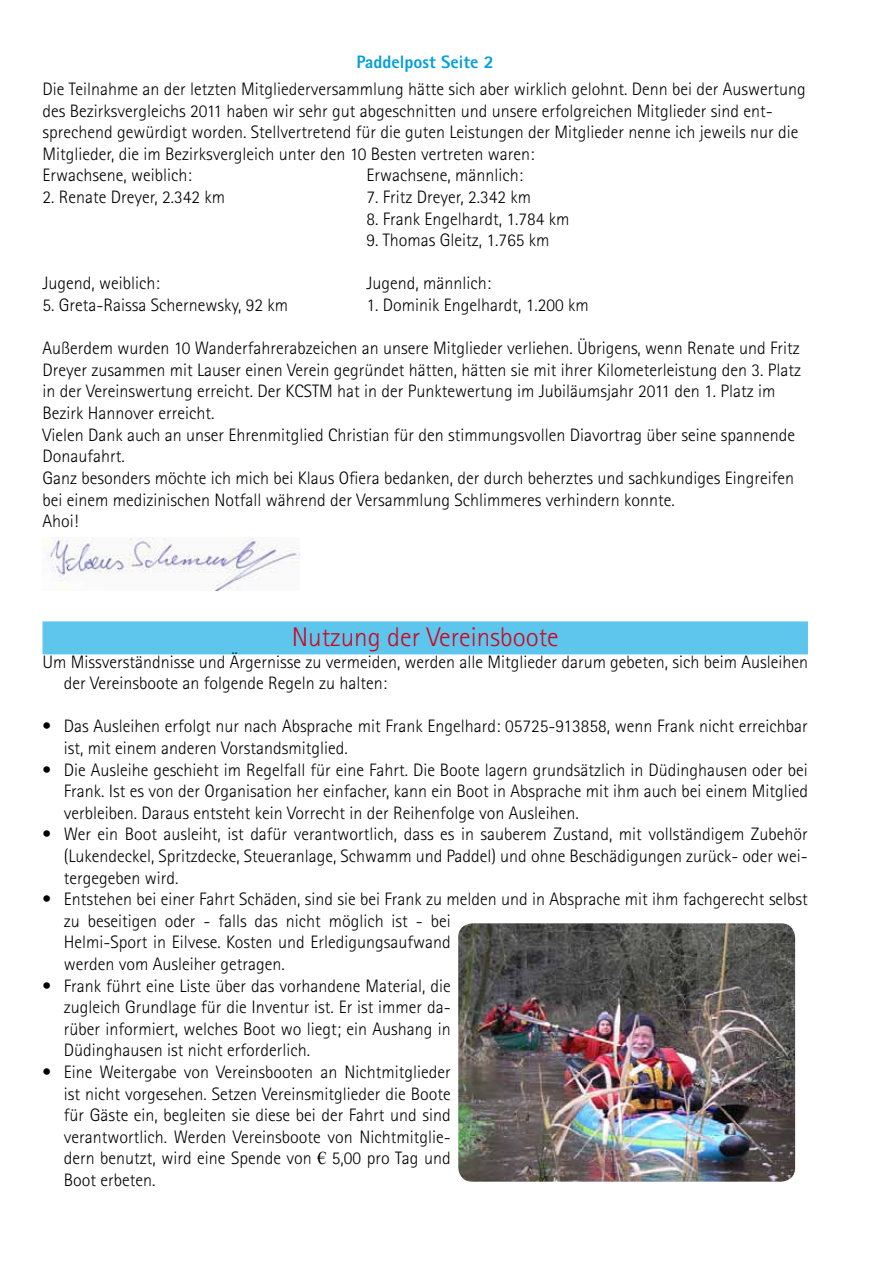
<style>
.page{position:relative;width:893px;height:1263px;background:#fff}
.page>*{position:absolute;margin:0;border:0;box-sizing:border-box;transform-origin:0 0}
.t1{font:300 27px "Rotis Sans Serif";color:#cd071e}
.t2{font:300 18px/21.6px "Rotis Sans Serif";color:#000}
.t3{font:800 18px "Rotis Sans Serif";color:#009ee0}
.s1{font-family:"Times New Roman";font-weight:400}
</style>
<div class="page">
<div style="left:43px;top:621px;width:765px;height:33px;background:#5ec5ed"></div>
<img style="left:460px;top:925px;width:334px;height:255px">
<div style="left:451px;top:916px;width:352px;height:273px;border:8px solid #fff;border-radius:18px"></div>
<img style="left:45px;top:538px;width:255px;height:52px">
<p class="t3" style="left:357px;top:51px;width:139px">Paddelpost Seite 2</p>
<p class="t2" style="left:43px;top:78px;width:765px">Die Teilnahme an der letzten Mitgliederversammlung hätte sich aber wirklich gelohnt. Denn bei der Auswertung des Bezirksvergleichs 2011 haben wir sehr gut abgeschnitten und unsere erfolgreichen Mitglieder sind ent&shy;sprechend gewürdigt worden. Stellvertretend für die guten Leistungen der Mitglieder nenne ich jeweils nur die Mitglieder, die im Bezirksvergleich unter den 10 Besten vertreten waren:<br>Erwachsene, weiblich:</p>
<p class="t2" style="left:367px;top:165px;width:158px">Erwachsene, männlich:</p>
<p class="t2" style="left:43px;top:186px;width:184px">2. Renate Dreyer, 2.342 km</p>
<p class="t2" style="left:367px;top:186px;width:166px">7. Fritz Dreyer, 2.342 km</p>
<p class="t2" style="left:367px;top:208px;width:204px">8. Frank Engelhardt, 1.784 km</p>
<p class="t2" style="left:367px;top:229px;width:184px">9. Thomas Gleitz, 1.765 km</p>
<p class="t2" style="left:43px;top:273px;width:119px">Jugend, weiblich:</p>
<p class="t2" style="left:367px;top:273px;width:126px">Jugend, männlich:</p>
<p class="t2" style="left:43px;top:294px;width:247px">5. Greta-Raissa Schernewsky, 92 km</p>
<p class="t2" style="left:367px;top:294px;width:224px">1. Dominik Engelhardt, 1.200 km</p>
<p class="t2" style="left:43px;top:337px;width:760px">Außerdem wurden 10 Wanderfahrerabzeichen an unsere Mitglieder verliehen. Übrigens, wenn Renate und Fritz Dreyer zusammen mit Lauser einen Verein gegründet hätten, hätten sie mit ihrer Kilometerleistung den 3. Platz in der Vereinswertung erreicht. Der KCSTM hat in der Punktewertung im Jubiläumsjahr 2011 den 1. Platz im Bezirk Hannover erreicht.<br>Vielen Dank auch an unser Ehrenmitglied Christian für den stimmungsvollen Diavortrag über seine spannende Donaufahrt.<br>Ganz besonders möchte ich mich bei Klaus Ofiera bedanken, der durch beherztes und sachkundiges Eingreifen bei einem medizinischen Notfall während der Versammlung Schlimmeres verhindern konnte.<br>Ahoi!</p>
<h1 class="t1" style="left:292px;top:621px;width:268px">Nutzung der Vereinsboote</h1>
<p class="t2" style="left:64px;top:651px;width:746px;text-indent:-21px">Um Missverständnisse und Ärgernisse zu vermeiden, werden alle Mitglieder darum gebeten, sich beim Ausleihen der Vereinsboote an folgende Regeln zu halten:</p>
<p class="t2" style="left:64px;top:715px;width:746px;text-indent:-21px">• Das Ausleihen erfolgt nur nach Absprache mit Frank Engelhard: 05725-913858, wenn Frank nicht erreichbar ist, mit einem anderen Vorstandsmitglied.</p>
<p class="t2" style="left:64px;top:759px;width:746px;text-align:justify;text-indent:-21px">• Die Ausleihe geschieht im Regelfall für eine Fahrt. Die Boote lagern grundsätzlich in Düdinghausen oder bei Frank. Ist es von der Organisation her einfacher, kann ein Boot in Absprache mit ihm auch bei einem Mitglied verbleiben. Daraus entsteht kein Vorrecht in der Reihenfolge von Ausleihen.</p>
<p class="t2" style="left:64px;top:823px;width:746px;text-align:justify;text-indent:-21px">• Wer ein Boot ausleiht, ist dafür verantwortlich, dass es in sauberem Zustand, mit vollständigem Zubehör (Lukendeckel, Spritzdecke, Steueranlage, Schwamm und Paddel) und ohne Beschädigungen zurück- oder wei&shy;tergegeben wird.</p>
<p class="t2" style="left:64px;top:888px;width:746px;text-indent:-21px">• Entstehen bei einer Fahrt Schäden, sind sie bei Frank zu melden und in Absprache mit ihm fachgerecht selbst zu beseitigen oder - falls das nicht möglich ist - bei<br>Helmi-Sport in Eilvese. Kosten und Erledigungsaufwand<br>werden vom Ausleiher getragen.</p>
<p class="t2" style="left:64px;top:975px;width:388px;text-align:justify;text-indent:-21px">• Frank führt eine Liste über das vorhandene Material, die zugleich Grundlage für die Inventur ist. Er ist immer da&shy;rüber informiert, welches Boot wo liegt; ein Aushang in Düdinghausen ist nicht erforderlich.</p>
<p class="t2" style="left:64px;top:1061px;width:388px;text-align:justify;text-indent:-21px">• Eine Weitergabe von Vereinsbooten an Nichtmitglieder ist nicht vorgesehen. Setzen Vereinsmitglieder die Boote für Gäste ein, begleiten sie diese bei der Fahrt und sind verantwortlich. Werden Vereinsboote von Nichtmitglie&shy;dern benutzt, wird eine Spende von <span class="s1">€</span> 5,00 pro Tag und Boot erbeten.</p>
</div>
